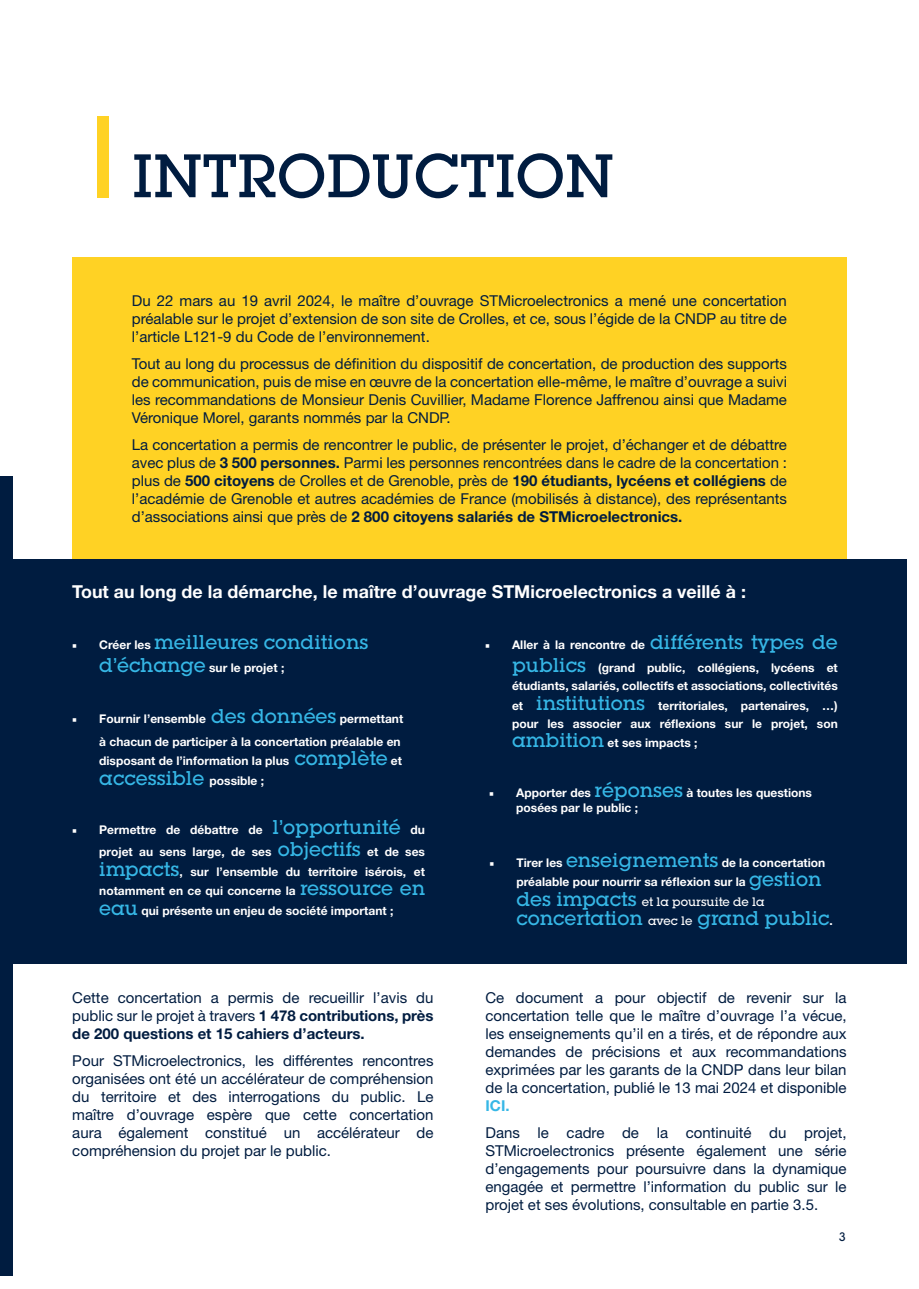
<style>
.page{position:relative;width:919px;height:1289px;background:#fff}
.page>*{position:absolute;margin:0;border:0;box-sizing:border-box;transform-origin:0 0}
.t1{font:500 60px "Lubalin Graph Std";color:#001c40}
.t2{font:500 19.5px "Lubalin Graph Std";color:#36b7e6}
.t3{font:700 17.85px "Helvetica Neue LT Std";color:#fff}
.Corps_de_texte{font:15px/18px "Helvetica Neue LT Std";color:#001c40;text-align:justify}
.t4{font:700 12px/19.5px "Helvetica Neue LT Std";color:#fff}
.t5{font:500 12px "Lubalin Graph Std";color:#001c40}
.s1{font-weight:700}
.s2{font-family:"Minion Pro";font-weight:400;font-size:12px;color:#fff}
.s3{font-family:"Helvetica Neue LT Std";font-weight:700;font-size:12px;color:#fff}
.s4{font-family:"Lubalin Graph Std";font-weight:500;font-size:19.5px;color:#36b7e6}
.s5{font-family:"Minion Pro";font-weight:400}
.s6{font-family:"Lubalin Graph Std";font-weight:500}
.s7{font-size:12px;color:#fff}
.s8{font-weight:700;color:#36b7e6}
</style>
<div class="page">
<div style="left:97px;top:117px;width:12px;height:81px;background:#ffd224"></div>
<div style="left:72px;top:257px;width:774px;height:302px;background:#ffd224"></div>
<div style="left:13px;top:559px;width:893px;height:404px;background:#001c40"></div>
<div style="left:0;top:476px;width:13px;height:800px;background:#001c40"></div>
<p class="t1" style="left:132px;top:138px;width:483px">INTRODUCTION</p>
<p class="Corps_de_texte" style="left:132px;top:291px;width:656px">Du 22 mars au 19 avril 2024, le maître d’ouvrage STMicroelectronics a mené une concertation préalable sur le projet d’extension de son site de Crolles, et ce, sous l’égide de la CNDP au titre de l’article L121-9 du Code de l’environnement.</p>
<p class="Corps_de_texte" style="left:132px;top:354px;width:656px">Tout au long du processus de définition du dispositif de concertation, de production des supports de communication, puis de mise en œuvre de la concertation elle-même, le maître d’ouvrage a suivi les recommandations de Monsieur Denis Cuvillier, Madame Florence Jaffrenou ainsi que Madame Véronique Morel, garants nommés par la CNDP.</p>
<p class="Corps_de_texte" style="left:132px;top:435px;width:656px">La concertation a permis de rencontrer le public, de présenter le projet, d’échanger et de débattre avec plus de <span class="s1">3 500 personnes.</span> Parmi les personnes rencontrées dans le cadre de la concertation : plus de <span class="s1">500 citoyens</span> de Crolles et de Grenoble, près de <span class="s1">190 étudiants, lycéens et collégiens</span> de l’académie de Grenoble et autres académies de France (mobilisés à distance), des représentants d’associations ainsi que près de <span class="s1">2 800 citoyens salariés de STMicroelectronics.</span></p>
<p class="t3" style="left:72px;top:580px;width:675px">Tout au long de la démarche, le maître d’ouvrage STMicroelectronics a veillé à :</p>
<p class="t2" style="left:72px;top:630px;width:297px"><span class="s2">■</span> <span class="s3">Créer les</span> meilleures conditions</p>
<p class="t4" style="left:99px;top:657px;width:187px"><span class="s4">d’échange</span> sur le projet ;</p>
<p class="t4" style="left:485px;top:633px;width:354px;line-height:22.5px;text-align:right"><span class="s5">■</span> Aller à la rencontre de <span class="s4">différents types de publics</span> (grand public, collégiens, lycéens et</p>
<p class="t4" style="left:512px;top:675px;width:327px">étudiants, salariés, collectifs et associations, collectivités et <span class="s4">institutions</span> territoriales, partenaires, …)</p>
<p class="t4" style="left:512px;top:713px;width:327px">pour les associer aux réflexions sur le projet, son <span class="s4">ambition</span> et ses impacts ;</p>
<p class="t4" style="left:72px;top:707px;width:332px;line-height:22.5px;text-align:right"><span class="s5">■</span> Fournir l’ensemble <span class="s4">des données</span> permettant à chacun de participer à la concertation préalable en</p>
<p class="t4" style="left:99px;top:751px;width:304px">disposant de l’information la plus <span class="s4">complète</span> et</p>
<p class="t2" style="left:99px;top:765px;width:166px">accessible <span class="s3">possible ;</span></p>
<p class="t4" style="left:72px;top:817px;width:354px;line-height:22.5px;text-align:right"><span class="s5">■</span> Permettre de débattre de <span class="s4">l’opportunité</span> du projet au sens large, de ses <span class="s4">objectifs</span> et de ses</p>
<p class="t4" style="left:99px;top:861px;width:327px;text-align:justify"><span class="s4">impacts</span>, sur l’ensemble du territoire isérois, et notamment en ce qui concerne la <span class="s4">ressource en eau</span> qui présente un enjeu de société important ;</p>
<p class="t4" style="left:516px;top:852px;width:310px;text-indent:-27px"><span class="s5">■</span> Tirer les <span class="s4">enseignements</span> de la concertation préalable pour nourrir sa réflexion sur la <span class="s4">gestion des impacts</span> <span class="s6">et la poursuite de la</span></p>
<p class="t4" style="left:516px;top:785px;width:297px;line-height:15px;text-indent:-27px"><span class="s5">■</span> Apporter des <span class="s4">réponses</span> à toutes les questions posées par le public ;</p>
<p class="t2" style="left:516px;top:906px;width:318px">concertation <span class="s7">avec le</span> grand public<span class="s3">.</span></p>
<p class="Corps_de_texte" style="left:72px;top:988px;width:363px">Cette concertation a permis de recueillir l’avis du public sur le projet à travers <span class="s1">1 478 contributions, près de 200 questions et 15 cahiers d’acteurs.</span></p>
<p class="Corps_de_texte" style="left:72px;top:1051px;width:363px">Pour STMicroelectronics, les différentes rencontres organisées ont été un accélérateur de compréhension du territoire et des interrogations du public. Le maître d’ouvrage espère que cette concertation aura également constitué un accélérateur de compréhension du projet par le public.</p>
<p class="Corps_de_texte" style="left:485px;top:988px;width:363px">Ce document a pour objectif de revenir sur la concertation telle que le maître d’ouvrage l’a vécue, les enseignements qu’il en a tirés, et de répondre aux demandes de précisions et aux recommandations exprimées par les garants de la CNDP dans leur bilan de la concertation, publié le 13 mai 2024 et disponible <span class="s8">ICI.</span></p>
<p class="Corps_de_texte" style="left:485px;top:1123px;width:363px">Dans le cadre de la continuité du projet, STMicroelectronics présente également une série d’engagements pour poursuivre dans la dynamique engagée et permettre l’information du public sur le projet et ses évolutions, consultable en partie 3.5.</p>
<p class="t5" style="left:838px;top:1228px;width:9px">3</p>
</div>
